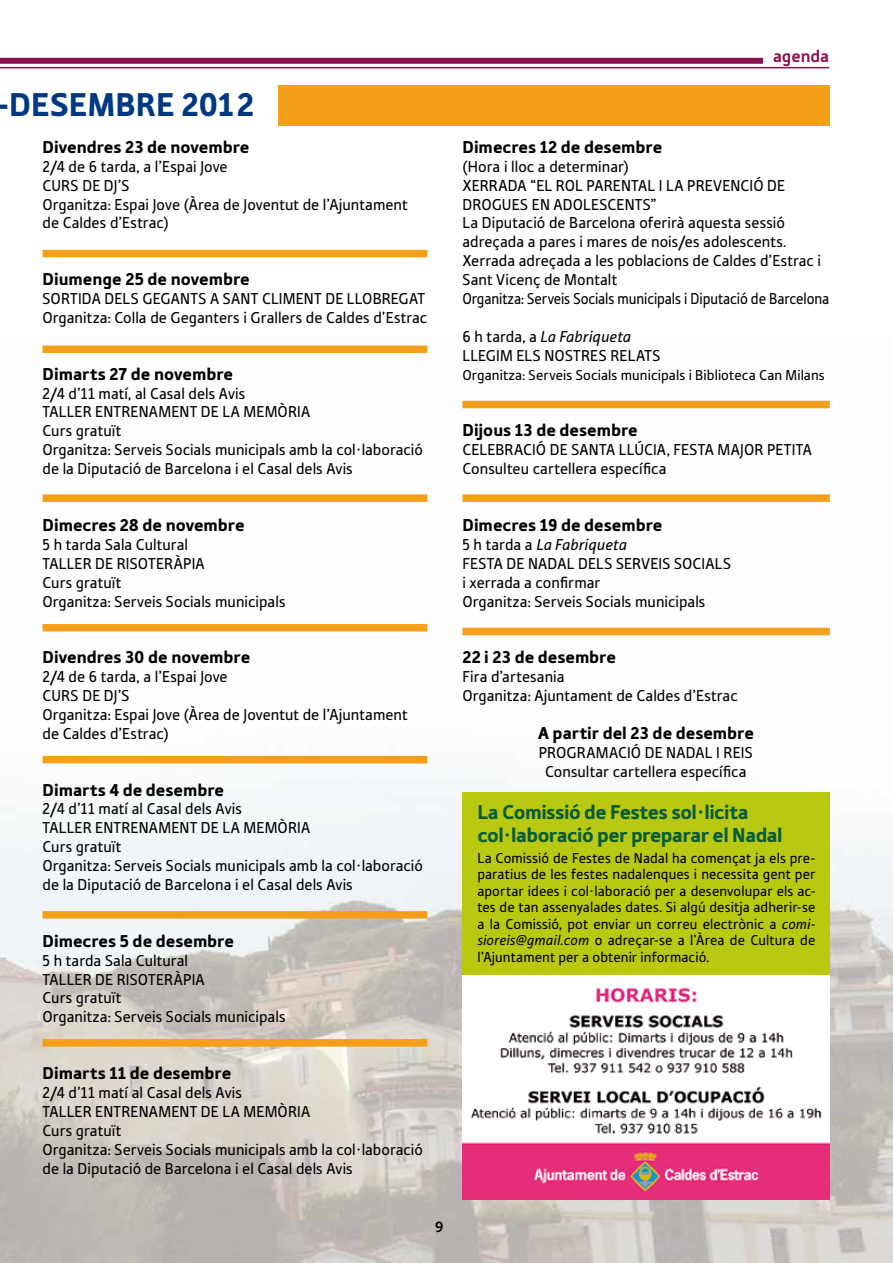
<style>
.page{position:relative;width:893px;height:1263px;background:#fff}
.page>*{position:absolute;margin:0;border:0;box-sizing:border-box;transform-origin:0 0}
.t1{font:900 34.5px "Tabula ITC Std";color:#003882}
.t2{font:900 21px/22.5px "Tabula ITC Std";letter-spacing:-.02em;color:#095c36}
.t3{font:900 18px "Tabula ITC Std";color:#000}
.t4{font:700 18px "Tabula ITC Std";letter-spacing:-.005em;color:#89124f}
.t5{font:16.5px/18.9px "Tabula ITC Std";color:#000}
.t6{font:15px/16.5px "Tabula ITC Std";letter-spacing:.005em;color:#000;text-align:justify}
.t7{font:700 15px "Scala Sans";color:#000}
.s1{font-style:italic}
</style>
<div class="page">
<hr style="left:0;top:67px;width:829px;height:1px;background:#89124f">
<div style="left:0;top:58px;width:829px;height:6px;background:#89124f"></div>
<img style="left:0;top:345px;width:893px;height:918px">
<div style="left:278px;top:85px;width:551px;height:41px;background:#f49f1a"></div>
<div style="left:763px;top:44px;width:66px;height:22px;background:#fff"></div>
<div style="left:43px;top:345px;width:384px;height:8px;background:#f49f1a"></div>
<div style="left:43px;top:494px;width:384px;height:8px;background:#f49f1a"></div>
<div style="left:43px;top:624px;width:384px;height:7px;background:#f49f1a"></div>
<div style="left:43px;top:756px;width:384px;height:7px;background:#f49f1a"></div>
<div style="left:43px;top:911px;width:384px;height:7px;background:#f49f1a"></div>
<div style="left:43px;top:1039px;width:384px;height:7px;background:#f49f1a"></div>
<div style="left:43px;top:250px;width:384px;height:7px;background:#f49f1a"></div>
<div style="left:462px;top:975px;width:368px;height:224px;background:#fff"></div>
<img style="left:462px;top:987px;width:368px;height:212px">
<div style="left:462px;top:792px;width:368px;height:183px;background:#b9c911"></div>
<div style="left:462px;top:401px;width:368px;height:7px;background:#f49f1a"></div>
<div style="left:462px;top:494px;width:368px;height:8px;background:#f49f1a"></div>
<div style="left:462px;top:628px;width:368px;height:7px;background:#f49f1a"></div>
<h1 class="t1" style="left:-4px;top:84px;width:260px">-DESEMBRE 2012</h1>
<p class="t3" style="left:43px;top:136px;width:208px">Divendres 23 de novembre</p>
<p class="t5" style="left:43px;top:157px;width:187px">2/4 de 6 tarda, a l’Espai Jove<br>Curs</p>
<p class="t5" style="left:43px;top:176px;width:367px;text-indent:40px">de DJ’s<br>Organitza: Espai Jove (Àrea de Joventut de l’Ajuntament de Caldes d’Estrac)</p>
<p class="t3" style="left:43px;top:268px;width:209px">Diumenge 25 de novembre</p>
<p class="t5" style="left:43px;top:289px;width:18px">Sortida</p>
<p class="t5" style="left:104px;top:289px;width:10px">dels</p>
<p class="t5" style="left:142px;top:289px;width:20px">Gegants</p>
<p class="t5" style="left:210px;top:289px;width:31px">a Sant</p>
<p class="t5" style="left:262px;top:289px;width:19px">Climent</p>
<p class="t5" style="left:43px;top:289px;width:386px;text-indent:283px">de Llobregat<br>Organitza: Colla de Geganters i Grallers de Caldes d’Estrac</p>
<p class="t3" style="left:43px;top:363px;width:192px">Dimarts 27 de novembre</p>
<p class="t5" style="left:43px;top:383px;width:204px">2/4 d’11 matí, al Casal dels Avis<br>Taller</p>
<p class="t5" style="left:95px;top:402px;width:19px">Entrenament</p>
<p class="t5" style="left:201px;top:402px;width:96px">de la Memòria</p>
<p class="t5" style="left:42px;top:421px;width:382px">Curs gratuït<br>Organitza: Serveis Socials municipals amb la col·laboració de la Diputació de Barcelona i el Casal dels Avis</p>
<p class="t3" style="left:43px;top:514px;width:204px">Dimecres 28 de novembre</p>
<p class="t5" style="left:43px;top:535px;width:147px">5 h tarda Sala Cultural<br>Taller</p>
<p class="t5" style="left:43px;top:554px;width:245px;text-indent:53px">de Risoteràpia<br>Curs gratuït<br>Organitza: Serveis Socials municipals</p>
<p class="t3" style="left:43px;top:646px;width:209px">Divendres 30 de novembre</p>
<p class="t5" style="left:43px;top:667px;width:187px">2/4 de 6 tarda, a l’Espai Jove<br>Curs</p>
<p class="t5" style="left:43px;top:686px;width:367px;text-indent:40px">de DJ’s<br>Organitza: Espai Jove (Àrea de Joventut de l’Ajuntament de Caldes d’Estrac)</p>
<p class="t3" style="left:43px;top:779px;width:183px">Dimarts 4 de desembre</p>
<p class="t5" style="left:43px;top:799px;width:201px">2/4 d’11 matí al Casal dels Avis<br>Taller</p>
<p class="t5" style="left:95px;top:818px;width:19px">Entrenament</p>
<p class="t5" style="left:201px;top:818px;width:96px">de la Memòria</p>
<p class="t5" style="left:42px;top:837px;width:382px">Curs gratuït<br>Organitza: Serveis Socials municipals amb la col·laboració de la Diputació de Barcelona i el Casal dels Avis</p>
<p class="t3" style="left:43px;top:930px;width:193px">Dimecres 5 de desembre</p>
<p class="t5" style="left:43px;top:950px;width:147px">5 h tarda Sala Cultural<br>Taller</p>
<p class="t5" style="left:43px;top:969px;width:245px;text-indent:53px">de Risoteràpia<br>Curs gratuït<br>Organitza: Serveis Socials municipals</p>
<p class="t3" style="left:43px;top:1062px;width:190px">Dimarts 11 de desembre</p>
<p class="t5" style="left:43px;top:1083px;width:201px">2/4 d’11 matí al Casal dels Avis<br>Taller</p>
<p class="t5" style="left:95px;top:1102px;width:19px">Entrenament</p>
<p class="t5" style="left:201px;top:1102px;width:96px">de la Memòria</p>
<p class="t5" style="left:42px;top:1121px;width:382px">Curs gratuït<br>Organitza: Serveis Socials municipals amb la col·laboració de la Diputació de Barcelona i el Casal dels Avis</p>
<p class="t7" style="left:435px;top:1216px;width:10px">9</p>
<p class="t4" style="left:773px;top:46px;width:58px">agenda</p>
<p class="t3" style="left:462px;top:136px;width:201px">Dimecres 12 de desembre</p>
<p class="t5" style="left:462px;top:157px;width:168px">(Hora i lloc a determinar)<br>Xerrada</p>
<p class="t5" style="left:530px;top:176px;width:35px">“El rol</p>
<p class="t5" style="left:586px;top:176px;width:10px">parental</p>
<p class="t5" style="left:659px;top:176px;width:38px">ila prevenci</p>
<p class="t5" style="left:753px;top:176px;width:24px">ó de</p>
<p class="t5" style="left:462px;top:194px;width:368px;text-indent:188px">”<br>La Diputació de Barcelona oferirà aquesta sessió adreçada a pares i mares de nois/es adolescents.<br>Xerrada adreçada a les poblacions de Caldes d’Estrac i Sant Vicenç de Montalt<br>Organitza: Serveis Socials municipals i Diputació de Barcelona</p>
<p class="t5" style="left:462px;top:327px;width:170px">6 h tarda, a <span class="s1">La Fabriqueta<br></span>Llegim</p>
<p class="t5" style="left:462px;top:194px;width:11px">drogues</p>
<p class="t5" style="left:532px;top:194px;width:32px">en adolescents</p>
<p class="t5" style="left:516px;top:346px;width:48px">els Nostres</p>
<p class="t5" style="left:610px;top:346px;width:18px">Relats</p>
<p class="t6" style="left:462px;top:366px;width:364px">Organitza: Serveis Socials municipals i Biblioteca Can Milans</p>
<p class="t3" style="left:462px;top:420px;width:177px">Dijous 13 de desembre</p>
<p class="t5" style="left:462px;top:440px;width:18px">Celebraci</p>
<p class="t5" style="left:536px;top:440px;width:54px">ó de Santa</p>
<p class="t5" style="left:619px;top:440px;width:72px">Llúcia, Festa</p>
<p class="t5" style="left:718px;top:440px;width:23px">Major</p>
<p class="t5" style="left:767px;top:440px;width:8px">peti</p>
<p class="t5" style="left:796px;top:440px;width:16px">Ta</p>
<p class="t5" style="left:462px;top:459px;width:206px">Consulteu cartellera específica</p>
<p class="t3" style="left:462px;top:514px;width:201px">Dimecres 19 de desembre</p>
<p class="t5" style="left:462px;top:535px;width:166px">5 h tarda a <span class="s1">La Fabriqueta<br></span>Festa</p>
<p class="t5" style="left:507px;top:554px;width:42px">de Nadal</p>
<p class="t5" style="left:578px;top:554px;width:10px">dels</p>
<p class="t5" style="left:616px;top:554px;width:17px">Serveis</p>
<p class="t5" style="left:674px;top:554px;width:17px">Socials</p>
<p class="t5" style="left:462px;top:572px;width:245px">i xerrada a confirmar<br>Organitza: Serveis Socials municipals</p>
<p class="t3" style="left:462px;top:646px;width:155px">22 i 23 de desembre</p>
<p class="t5" style="left:462px;top:667px;width:277px">Fira d’artesania<br>Organitza: Ajuntament de Caldes d’Estrac</p>
<p class="t3" style="left:538px;top:722px;width:218px">A partir del 23 de desembre</p>
<p class="t5" style="left:539px;top:743px;width:19px">Programaci</p>
<p class="t5" style="left:631px;top:743px;width:56px">ó de Nadal</p>
<p class="t5" style="left:545px;top:743px;width:203px;text-indent:171px">i Reis<br>Consultar cartellera específica</p>
<p class="t2" style="left:477px;top:801px;width:307px">La Comissió de Festes sol·licita col·laboració per preparar el Nadal</p>
<p class="t6" style="left:477px;top:849px;width:340px">La Comissió de Festes de Nadal ha començat ja els pre&shy;paratius de les festes nadalenques i necessita gent per aportar idees i col·laboració per a desenvolupar els ac&shy;tes de tan assenyalades dates. Si algú desitja adherir-se a la Comissió, pot enviar un correu electrònic a <span class="s1">comi&shy;sioreis@gmail.com</span> o adreçar-se a l’Àrea de Cultura de l’Ajuntament per a obtenir informació.</p>
</div>
